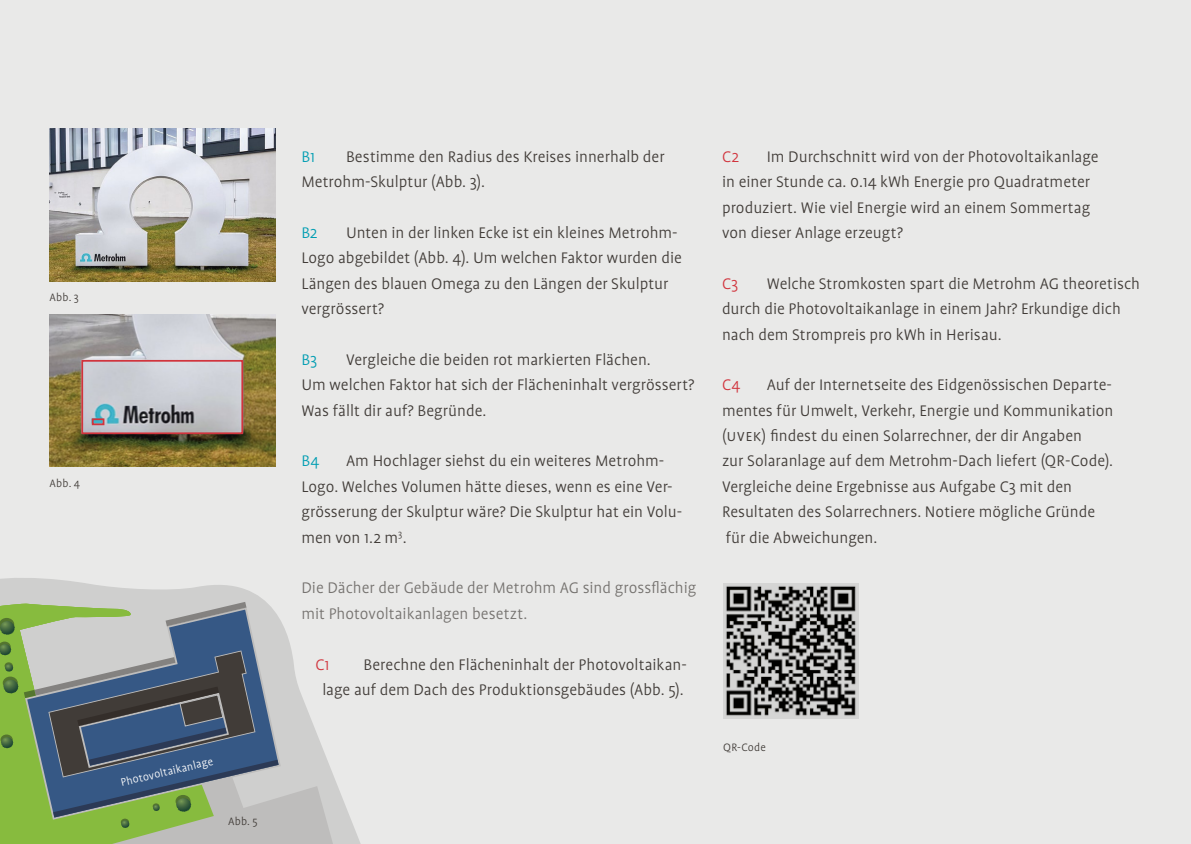
<style>
.page{position:relative;width:1191px;height:844px;background:#fff}
.page>*{position:absolute;margin:0;border:0;box-sizing:border-box;transform-origin:0 0}
.t1{font:300 17.5px/25.4px "Profile OT";color:#413c38}
.t2{font:300 17.5px/25.4px "Profile OT";color:#75726f}
.t3{font:300 17.5px "Profile OT";letter-spacing:.005em;color:#009db2}
.t4{font:300 17.5px "Profile OT";letter-spacing:.015em;color:#d1343d}
.t5{font:300 12.25px "Profile OT";letter-spacing:.015em;color:#413c38}
.t6{font:300 12.25px "Profile OT";color:#fff}
</style>
<div class="page">
<hr style="left:0;top:0;width:1px;height:843px;background:#e9e9e8">
<div style="left:1px;top:0;width:1190px;height:843px;background:#e9e9e8"></div>
<img style="left:50px;top:129px;width:225px;height:152px">
<img style="left:50px;top:314px;width:225px;height:152px">
<img style="left:723px;top:583px;width:135px;height:135px">
<div style="left:81px;top:360px;width:162px;height:74px;border:2px solid #d1343d"></div>
<div style="left:92px;top:418px;width:12px;height:7px;border:2px solid #d1343d"></div>
<svg style="left:0;top:578px;width:360px;height:265px"></svg>
<svg style="left:0;top:603px;width:166px;height:38px"></svg>
<svg style="left:25px;top:607px;width:256px;height:34px;background:#a8b7a8"></svg>
<svg style="left:166px;top:601px;width:80px;height:25px;background:#8f98a4"></svg>
<svg style="left:0;top:617px;width:15px;height:17px"></svg>
<svg style="left:0;top:641px;width:333px;height:203px;background:#7f9287"></svg>
<p class="t5" style="left:50px;top:291px;width:31px">Abb. 3</p>
<p class="t5" style="left:50px;top:477px;width:32px">Abb. 4</p>
<p class="t6" style="left:119px;top:775px;width:96px;rotate:-13deg">Photovoltaikanlage</p>
<p class="t5" style="left:228px;top:814px;width:31px">Abb. 5</p>
<p class="t1" style="left:301px;top:145px;width:365px;text-indent:45px">Bestimme den Radius des Kreises innerhalb der<br>Metrohm-Skulptur (Abb. 3).</p>
<p class="t3" style="left:301px;top:223px;width:18px">B2</p>
<p class="t3" style="left:301px;top:147px;width:15px">B1</p>
<p class="t1" style="left:301px;top:221px;width:382px;text-indent:45px">Unten in der linken Ecke ist ein kleines Metrohm-Logo abgebildet (Abb. 4). Um welchen Faktor wurden die Längen des blauen Omega zu den Längen der Skulptur vergrössert?</p>
<p class="t3" style="left:301px;top:350px;width:17px">B3</p>
<p class="t1" style="left:301px;top:348px;width:394px;text-indent:45px">Vergleiche die beiden rot markierten Flächen.<br>Um welchen Faktor hat sich der Flächeninhalt vergrössert?<br>Was fällt dir auf? Begründe.</p>
<p class="t3" style="left:301px;top:452px;width:19px">B4</p>
<p class="t1" style="left:301px;top:449px;width:382px;text-indent:45px">Am Hochlager siehst du ein weiteres Metrohm-Logo. Welches Volumen hätte dieses, wenn es eine Ver&shy;grösserung der Skulptur wäre? Die Skulptur hat ein Volu&shy;men von 1.2 m<sup>3</sup>.</p>
<p class="t2" style="left:301px;top:576px;width:396px">Die Dächer der Gebäude der Metrohm AG sind grossflächig mit Photovoltaikanlagen besetzt.</p>
<p class="t4" style="left:315px;top:655px;width:15px">C1</p>
<p class="t1" style="left:322px;top:652px;width:366px;text-align:right">Berechne den Flächeninhalt der Photovoltaikan-<br>lage auf dem Dach des Produktionsgebäudes (Abb. 5).</p>
<p class="t1" style="left:722px;top:145px;width:378px;text-indent:45px">Im Durchschnitt wird von der Photovoltaikanlage in einer Stunde ca. 0.14 kWh Energie pro Quadratmeter produziert. Wie viel Energie wird an einem Sommertag von dieser Anlage erzeugt?</p>
<p class="t4" style="left:722px;top:274px;width:18px">C3</p>
<p class="t4" style="left:722px;top:147px;width:19px">C2</p>
<p class="t1" style="left:722px;top:271px;width:420px;text-indent:45px">Welche Stromkosten spart die Metrohm AG theoretisch durch die Photovoltaikanlage in einem Jahr? Erkundige dich nach dem Strompreis pro kWh in Herisau.</p>
<p class="t4" style="left:722px;top:375px;width:20px">C4</p>
<p class="t1" style="left:722px;top:373px;width:393px;text-indent:45px">Auf der Internetseite des Eidgenössischen Departe&shy;mentes für Umwelt, Verkehr, Energie und Kommunikation (UVeK) findest du einen Solarrechner, der dir Angaben<br>zur Solaranlage auf dem Metrohm-Dach liefert (QR-Code).<br>Vergleiche deine Ergebnisse aus Aufgabe C3 mit den Resultaten des Solarrechners. Notiere mögliche Gründe für die Abweichungen.</p>
<p class="t5" style="left:723px;top:740px;width:44px">QR-Code</p>
</div>
